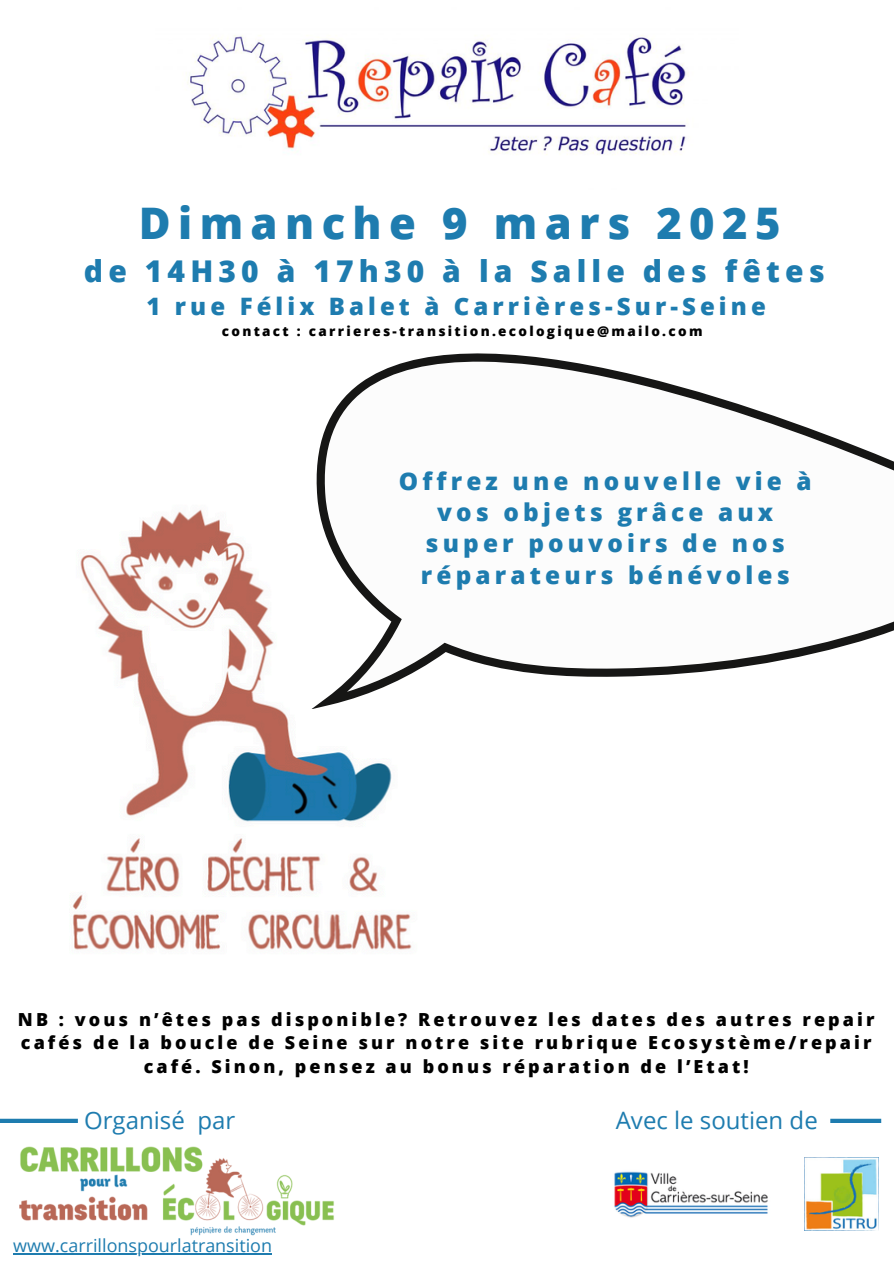
<style>
.page{position:relative;width:894px;height:1264px;background:#fff}
.page>*{position:absolute;margin:0;border:0;box-sizing:border-box;transform-origin:0 0}
.t1{font:800 43.5px "Open Sans";letter-spacing:.17em;color:#1e7caf}
.t2{font:800 30px "Open Sans";letter-spacing:.17em;color:#1e7caf}
.t3{font:800 24.3px/31.3px "Open Sans";letter-spacing:.17em;color:#1e7caf;text-align:center}
.t4{font:800 24px "Open Sans";letter-spacing:.17em;color:#1e7caf}
.t5{font:24px "Open Sans";color:#1e7caf}
.t6{font:800 18px/23.7px "Open Sans";letter-spacing:.17em;color:#000;text-align:center}
.t7{font:17.85px "Open Sans";color:#1e7caf}
.t8{font:800 13.5px "Open Sans";letter-spacing:.17em;color:#000}
</style>
<div class="page">
<img style="left:20px;top:1146px;width:314px;height:89px">
<img style="left:187px;top:35px;width:501px;height:120px">
<img style="left:72px;top:509px;width:340px;height:441px">
<svg style="left:0;top:1118px;width:881px;height:4px"></svg>
<svg style="left:245px;top:509px;width:37px;height:264px"></svg>
<svg style="left:282px;top:353px;width:611px;height:430px"></svg>
<img style="left:614px;top:1171px;width:154px;height:47px">
<img style="left:804px;top:1157px;width:74px;height:73px">
<hr style="left:13px;top:1253px;width:259px;height:2px;background:#1e7caf">
<p class="t1" style="left:139px;top:192px;width:643px">Dimanche 9 mars 2025</p>
<p class="t2" style="left:84px;top:250px;width:742px">de 14H30 à 17h30 à la Salle des fêtes</p>
<p class="t4" style="left:146px;top:289px;width:620px">1 rue Félix Balet à Carrières-Sur-Seine</p>
<p class="t8" style="left:222px;top:322px;width:482px">contact : carrieres-transition.ecologique@mailo.com</p>
<p class="t3" style="left:398px;top:464px;width:414px">Offrez une nouvelle vie à vos objets grâce aux super pouvoirs de nos réparateurs bénévoles</p>
<p class="t6" style="left:18px;top:1006px;width:857px">NB : vous n’êtes pas disponible? Retrouvez les dates des autres repair cafés de la boucle de Seine sur notre site rubrique Ecosystème/repair café. Sinon, pensez au bonus réparation de l’Etat!</p>
<h3 class="t5" style="left:84px;top:1103px;width:153px">Organisé par</h3>
<h3 class="t5" style="left:615px;top:1103px;width:203px">Avec le soutien de</h3>
<h1 class="t7" style="left:13px;top:1232px;width:260px">www.carrillonspourlatransition</h1>
</div>
